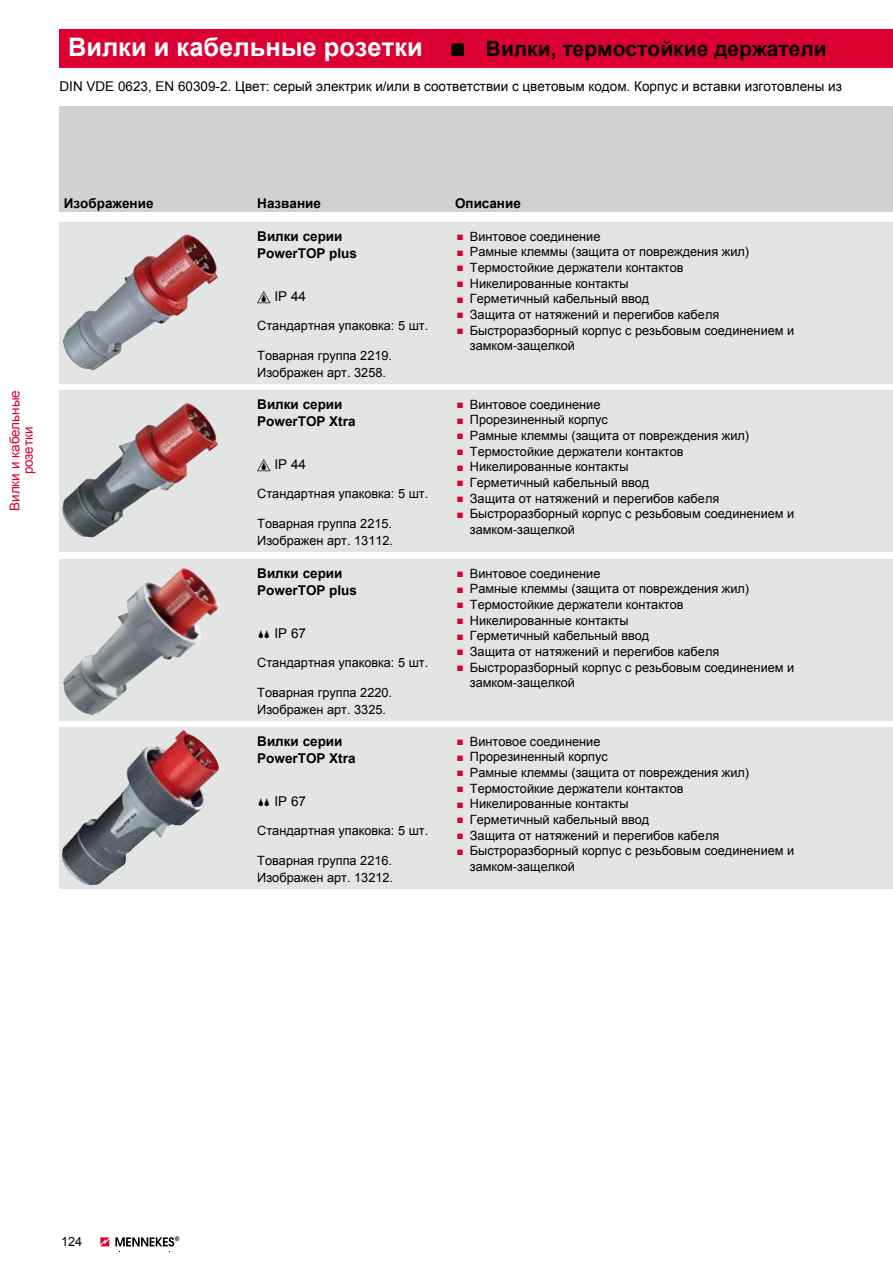
<style>
.page{position:relative;width:893px;height:1263px;background:#fff}
.page>*{position:absolute;margin:0;border:0;box-sizing:border-box;transform-origin:0 0}
.t1{font:700 21px "Arial";color:#000}
.t2{font:700 13.5px/16.2px "Arial";color:#000}
.t3{font:13.5px "Arial";color:#000}
.t4{font:13.5px/13.5px "Arial";color:#db0031;text-align:center}
.t5{font:12.75px/17px "Arial";color:#000}
.s1{font-size:25.5px;color:#fff}
.s2{font-family:"European Pi Three";font-weight:400}
.s3{font-family:"European Pi Three";font-size:9px;color:#db0031}
</style>
<div class="page">
<svg style="left:100px;top:1237px;width:9px;height:9px"></svg>
<svg style="left:115px;top:1236px;width:64px;height:10px"></svg>
<div style="left:60px;top:222px;width:833px;height:161px;background:#e3e4e4"></div>
<div style="left:60px;top:559px;width:833px;height:161px;background:#e3e4e4"></div>
<img style="left:63px;top:234px;width:155px;height:137px">
<img style="left:63px;top:569px;width:118px;height:146px">
<div style="left:60px;top:106px;width:833px;height:106px;background:#d0d1d2"></div>
<div style="left:60px;top:29px;width:833px;height:39px;background:#db0031"></div>
<div style="left:60px;top:390px;width:833px;height:161px;background:#e3e4e4"></div>
<div style="left:60px;top:727px;width:833px;height:161px;background:#e3e4e4"></div>
<img style="left:62px;top:404px;width:123px;height:133px">
<img style="left:134px;top:732px;width:47px;height:29px">
<p class="t1" style="left:68px;top:35px;width:760px"><span class="s1">Вилки и кабельные розетки</span> <span class="s2">K</span> Вилки, термостойкие держатели</p>
<p class="t3" style="left:60px;top:78px;width:784px">DIN VDE 0623, EN 60309-2. Цвет: серый электрик и/или в соответствии с цветовым кодом. Корпус и вставки изготовлены из</p>
<p class="t4" style="left:8px;top:511px;width:122px;rotate:-90deg">Вилки и кабельные розетки</p>
<p class="t2" style="left:64px;top:195px;width:91px">Изображение</p>
<p class="t2" style="left:257px;top:195px;width:65px">Название</p>
<p class="t2" style="left:455px;top:195px;width:67px">Описание</p>
<p class="t2" style="left:257px;top:229px;width:101px">Вилки серии<br>PowerTOP plus</p>
<p class="t3" style="left:274px;top:288px;width:33px">IP 44</p>
<p class="t5" style="left:257px;top:317px;width:173px">Стандартная упаковка: 5 шт.</p>
<p class="t5" style="left:257px;top:347px;width:136px">Товарная группа 2219.<br>Изображен арт. 3258.</p>
<p class="t2" style="left:257px;top:397px;width:100px">Вилки серии<br>PowerTOP Xtra</p>
<p class="t3" style="left:274px;top:456px;width:33px">IP 44</p>
<p class="t5" style="left:257px;top:485px;width:173px">Стандартная упаковка: 5 шт.</p>
<p class="t5" style="left:257px;top:515px;width:137px">Товарная группа 2215.<br>Изображен арт. 13112.</p>
<p class="t2" style="left:257px;top:566px;width:101px">Вилки серии<br>PowerTOP plus</p>
<p class="t3" style="left:274px;top:625px;width:33px">IP 67</p>
<p class="t5" style="left:257px;top:654px;width:173px">Стандартная упаковка: 5 шт.</p>
<p class="t5" style="left:257px;top:684px;width:136px">Товарная группа 2220.<br>Изображен арт. 3325.</p>
<p class="t2" style="left:257px;top:734px;width:100px">Вилки серии<br>PowerTOP Xtra</p>
<p class="t3" style="left:274px;top:793px;width:33px">IP 67</p>
<p class="t5" style="left:257px;top:822px;width:173px">Стандартная упаковка: 5 шт.</p>
<p class="t5" style="left:257px;top:852px;width:137px">Товарная группа 2216.<br>Изображен арт. 13212.</p>
<p class="t5" style="left:457px;top:228px;width:145px"><span class="s3">K</span> Винтовое соединение</p>
<p class="t5" style="left:457px;top:243px;width:294px"><span class="s3">K</span> Рамные клеммы (защита от повреждения жил)</p>
<p class="t5" style="left:457px;top:259px;width:228px"><span class="s3">K</span> Термостойкие держатели контактов</p>
<p class="t5" style="left:457px;top:275px;width:173px"><span class="s3">K</span> Никелированные контакты</p>
<p class="t5" style="left:457px;top:290px;width:194px"><span class="s3">K</span> Герметичный кабельный ввод</p>
<p class="t5" style="left:457px;top:306px;width:264px"><span class="s3">K</span> Защита от натяжений и перегибов кабеля</p>
<p class="t5" style="left:457px;top:322px;width:339px"><span class="s3">K</span> Быстроразборный корпус с резьбовым соединением и</p>
<p class="t5" style="left:470px;top:337px;width:107px">замком-защелкой</p>
<p class="t5" style="left:457px;top:396px;width:145px"><span class="s3">K</span> Винтовое соединение</p>
<p class="t5" style="left:457px;top:411px;width:152px"><span class="s3">K</span> Прорезиненный корпус</p>
<p class="t5" style="left:457px;top:427px;width:294px"><span class="s3">K</span> Рамные клеммы (защита от повреждения жил)</p>
<p class="t5" style="left:457px;top:443px;width:228px"><span class="s3">K</span> Термостойкие держатели контактов</p>
<p class="t5" style="left:457px;top:458px;width:173px"><span class="s3">K</span> Никелированные контакты</p>
<p class="t5" style="left:457px;top:474px;width:194px"><span class="s3">K</span> Герметичный кабельный ввод</p>
<p class="t5" style="left:457px;top:490px;width:264px"><span class="s3">K</span> Защита от натяжений и перегибов кабеля</p>
<p class="t5" style="left:457px;top:506px;width:339px"><span class="s3">K</span> Быстроразборный корпус с резьбовым соединением и</p>
<p class="t5" style="left:470px;top:521px;width:107px">замком-защелкой</p>
<p class="t5" style="left:457px;top:565px;width:145px"><span class="s3">K</span> Винтовое соединение</p>
<p class="t5" style="left:457px;top:580px;width:294px"><span class="s3">K</span> Рамные клеммы (защита от повреждения жил)</p>
<p class="t5" style="left:457px;top:596px;width:228px"><span class="s3">K</span> Термостойкие держатели контактов</p>
<p class="t5" style="left:457px;top:612px;width:173px"><span class="s3">K</span> Никелированные контакты</p>
<p class="t5" style="left:457px;top:627px;width:194px"><span class="s3">K</span> Герметичный кабельный ввод</p>
<p class="t5" style="left:457px;top:643px;width:264px"><span class="s3">K</span> Защита от натяжений и перегибов кабеля</p>
<p class="t5" style="left:457px;top:659px;width:339px"><span class="s3">K</span> Быстроразборный корпус с резьбовым соединением и</p>
<p class="t5" style="left:470px;top:674px;width:107px">замком-защелкой</p>
<p class="t5" style="left:457px;top:733px;width:145px"><span class="s3">K</span> Винтовое соединение</p>
<p class="t5" style="left:457px;top:748px;width:152px"><span class="s3">K</span> Прорезиненный корпус</p>
<p class="t5" style="left:457px;top:764px;width:294px"><span class="s3">K</span> Рамные клеммы (защита от повреждения жил)</p>
<p class="t5" style="left:457px;top:780px;width:228px"><span class="s3">K</span> Термостойкие держатели контактов</p>
<p class="t5" style="left:457px;top:795px;width:173px"><span class="s3">K</span> Никелированные контакты</p>
<p class="t5" style="left:457px;top:811px;width:194px"><span class="s3">K</span> Герметичный кабельный ввод</p>
<p class="t5" style="left:457px;top:827px;width:264px"><span class="s3">K</span> Защита от натяжений и перегибов кабеля</p>
<p class="t5" style="left:457px;top:843px;width:339px"><span class="s3">K</span> Быстроразборный корпус с резьбовым соединением и</p>
<p class="t5" style="left:470px;top:858px;width:107px">замком-защелкой</p>
<p class="t5" style="left:61px;top:1233px;width:23px">124</p>
</div>
